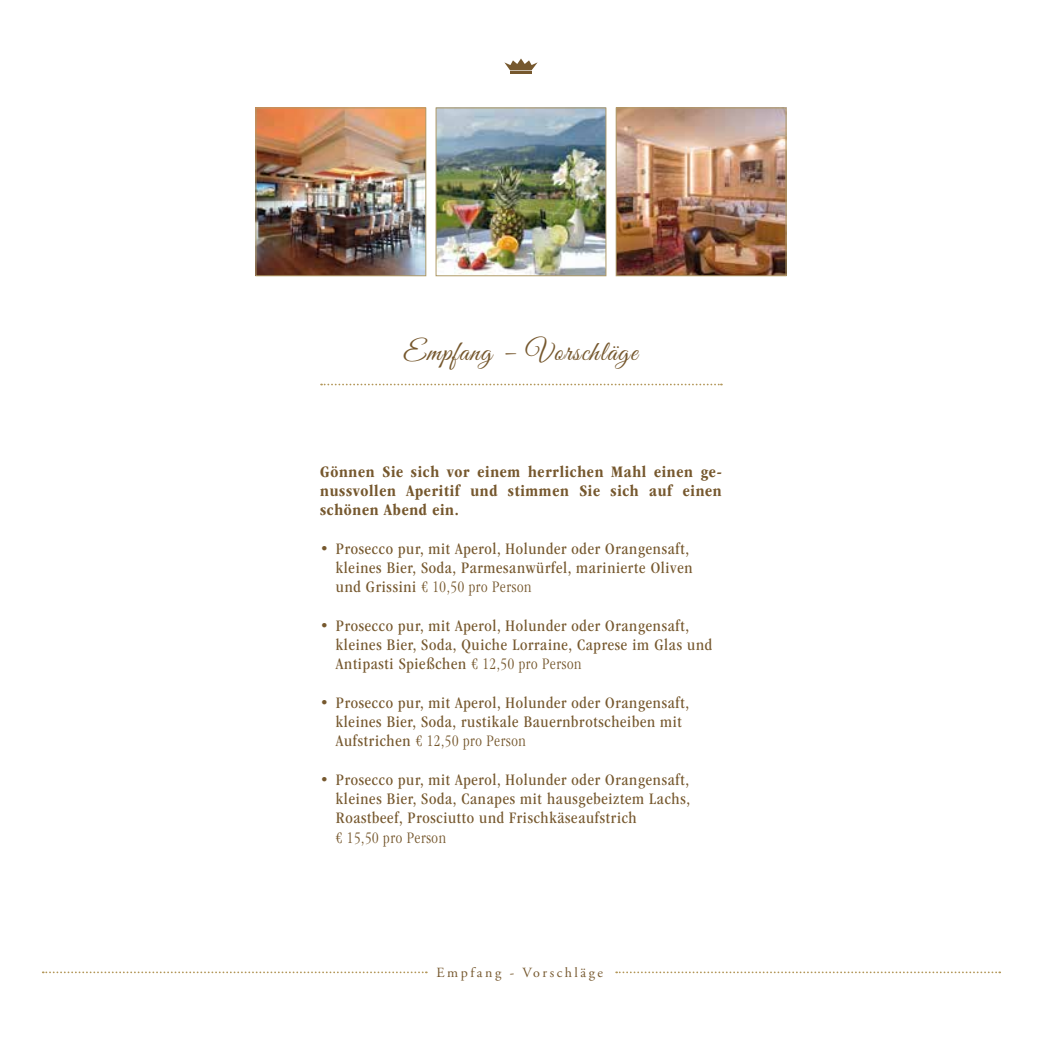
<style>
.page{position:relative;width:1042px;height:1042px;background:#fff}
.page>*{position:absolute;margin:0;border:0;box-sizing:border-box;transform-origin:0 0}
.t1{font:28px "Great Vibes";letter-spacing:.04em;color:#76582e}
.t2{font:condensed 16.62px/19.2px "ITC Garamond Std";letter-spacing:.04em;color:#76582e}
.t3{font:700 condensed 16.62px/19.2px "ITC Garamond Std";letter-spacing:.04em;color:#76582e;text-align:justify}
.t4{font:300 condensed 16.62px "ITC Garamond Std";letter-spacing:.04em;color:#76582e}
.t5{font:14px "Adobe Garamond Pro";letter-spacing:.18em;color:#76582e}
.s1{font-weight:300}
</style>
<div class="page">
<img style="left:258px;top:110px;width:166px;height:164px">
<div style="left:256px;top:108px;width:170px;height:168px;border:1px solid #b09b68"></div>
<svg style="left:43px;top:971px;width:384px;height:2px"></svg>
<svg style="left:616px;top:971px;width:384px;height:2px"></svg>
<img style="left:438px;top:110px;width:166px;height:164px">
<div style="left:436px;top:108px;width:170px;height:168px;border:1px solid #b09b68"></div>
<img style="left:618px;top:110px;width:166px;height:164px">
<div style="left:616px;top:108px;width:170px;height:168px;border:1px solid #b09b68"></div>
<svg style="left:504px;top:58px;width:33px;height:12px"></svg>
<hr style="left:510px;top:72px;width:22px;height:2px;background:#76582e">
<svg style="left:321px;top:384px;width:401px;height:1px"></svg>
<h1 class="t1" style="left:403px;top:337px;width:236px">Empfang – Vorschläge</h1>
<p class="t3" style="left:320px;top:462px;width:403px">Gönnen Sie sich vor einem herrlichen Mahl einen ge&shy;nussvollen Aperitif und stimmen Sie sich auf einen schönen Abend ein.</p>
<p class="t2" style="left:336px;top:539px;width:358px;text-indent:-16px">• Prosecco pur, mit Aperol, Holunder oder Orangensaft, kleines Bier, Soda, Parmesanwürfel, marinierte Oliven und Grissini <span class="s1">€ 10,50 pro Person</span></p>
<p class="t2" style="left:336px;top:616px;width:378px;text-indent:-16px">• Prosecco pur, mit Aperol, Holunder oder Orangensaft, kleines Bier, Soda, Quiche Lorraine, Caprese im Glas und<br>Antipasti Spießchen <span class="s1">€ 12,50 pro Person</span></p>
<p class="t2" style="left:336px;top:693px;width:355px;text-indent:-16px">• Prosecco pur, mit Aperol, Holunder oder Orangensaft, kleines Bier, Soda, rustikale Bauernbrotscheiben mit<br>Aufstrichen <span class="s1">€ 12,50 pro Person</span></p>
<p class="t2" style="left:336px;top:770px;width:356px;text-align:justify;text-indent:-16px">• Prosecco pur, mit Aperol, Holunder oder Orangensaft, kleines Bier, Soda, Canapes mit hausgebeiztem Lachs, Roastbeef, Prosciutto und Frischkäseaufstrich</p>
<p class="t4" style="left:336px;top:828px;width:112px">€ 15,50 pro Person</p>
<p class="t5" style="left:437px;top:964px;width:168px">Empfang - Vorschläge</p>
</div>
